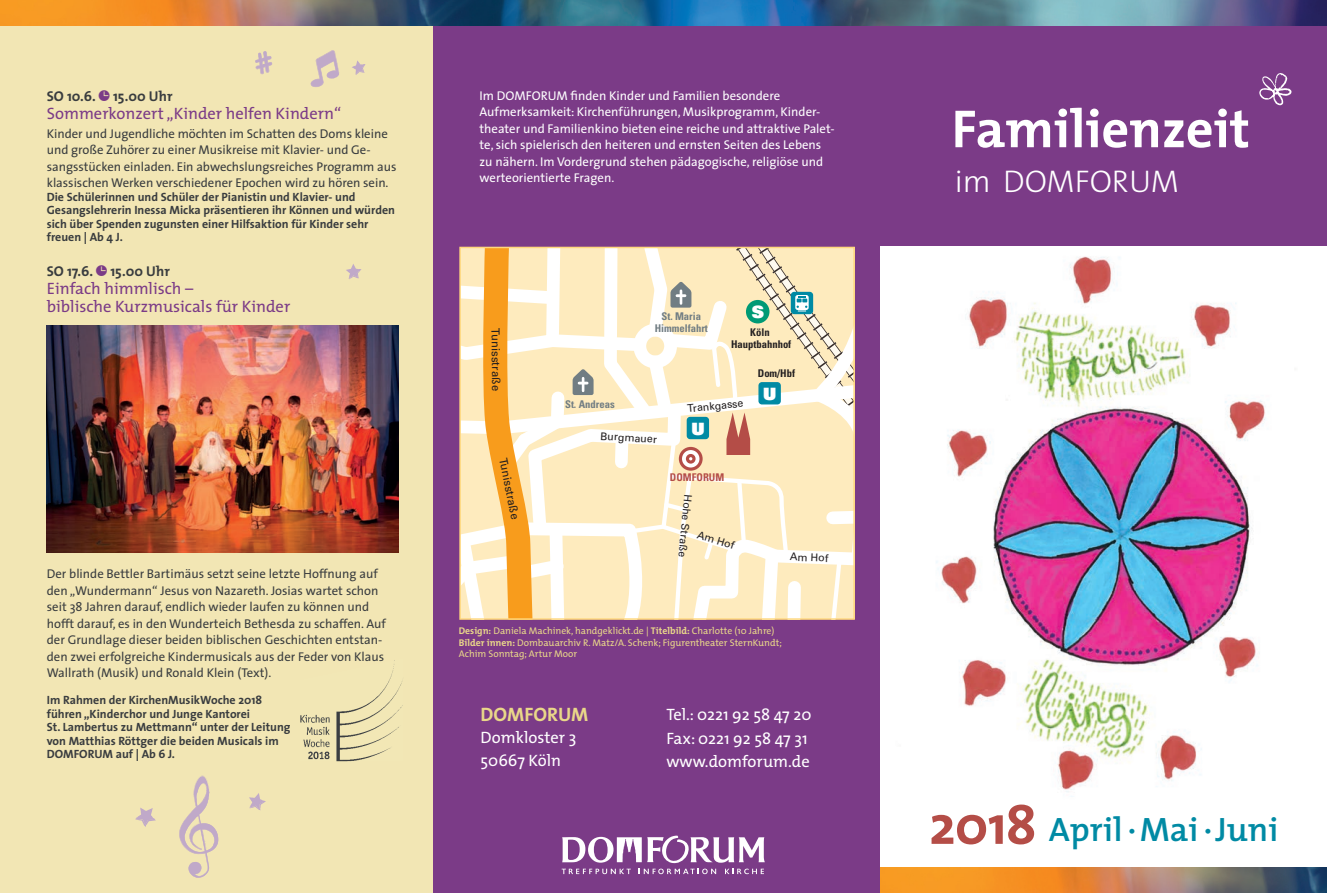
<style>
.page{position:relative;width:1327px;height:893px;background:#fff}
.page>*{position:absolute;margin:0;border:0;box-sizing:border-box;transform-origin:0 0}
.t1{font:700 54px "The Mix";color:#fff}
.t2{font:600 34.05px "The Mix";color:#008aa4}
.t3{font:300 31.5px "The Sans";color:#fff}
.t4{font:700 19.5px "The Mix";color:#e9d789}
.t5{font:900 16.95px "Univers";color:#fff}
.t6{font:16.5px/18px "The Mix";color:#7b3b87}
.t7{font:16.5px/23.5px "The Mix";color:#fff}
.t8{font:700 14.25px "The Mix";color:#393c3f}
.t9{font:12.75px/16.5px "The Sans";color:#393c3f}
.t10{font:12.75px/16.5px "The Sans";color:#fff}
.t11{font:700 12px/13.5px "The Sans";color:#393c3f}
.t12{font:11.4px "Univers";color:#231f20}
.t13{font:10.65px "Univers";color:#231f20}
.t14{font:700 condensed 10.65px/11.4px "Univers";color:#717d83;text-align:center}
.t15{font:700 condensed 10.65px/11.4px "Univers";color:#231f20;text-align:center}
.t16{font:700 condensed 10.65px "Univers";color:#b44d47}
.t17{font:9.75px/11.7px "The Mix";color:#e9d789}
.s1{font-weight:700}
.s2{font-weight:700;font-size:55.5px;color:#b44d47}
</style>
<div class="page">
<div style="left:0;top:0;width:434px;height:893px;background:#f2e6b4"></div>
<div style="left:434px;top:0;width:893px;height:893px;background:#7b3b87"></div>
<svg style="left:462px;top:250px;width:390px;height:367px;background:#f8e7c0"></svg>
<div style="left:459px;top:247px;width:396px;height:373px;border:2px solid #fed77d"></div>
<svg style="left:562px;top:836px;width:203px;height:38px"></svg>
<img style="left:0;top:0;width:1327px;height:26px">
<svg style="left:1259px;top:73px;width:33px;height:33px"></svg>
<img style="left:880px;top:247px;width:447px;height:620px">
<img style="left:880px;top:867px;width:447px;height:26px">
<svg style="left:255px;top:51px;width:17px;height:23px"></svg>
<img style="left:300px;top:660px;width:103px;height:101px">
<svg style="left:310px;top:50px;width:29px;height:37px"></svg>
<svg style="left:352px;top:60px;width:13px;height:15px"></svg>
<svg style="left:346px;top:264px;width:15px;height:15px"></svg>
<img style="left:47px;top:325px;width:351px;height:228px">
<svg style="left:135px;top:808px;width:21px;height:19px"></svg>
<svg style="left:249px;top:793px;width:17px;height:17px"></svg>
<svg style="left:179px;top:776px;width:39px;height:102px"></svg>
<p class="t8" style="left:47px;top:84px;width:127px">SO 10.6. 15.00 Uhr</p>
<p class="t6" style="left:47px;top:104px;width:296px">Sommerkonzert „Kinder helfen Kindern“</p>
<p class="t9" style="left:47px;top:125px;width:351px">Kinder und Jugendliche möchten im Schatten des Doms kleine und große Zuhörer zu einer Musikreise mit Klavier- und Ge&shy;sangsstücken einladen. Ein abwechslungsreiches Programm aus klassischen Werken verschiedener Epochen wird zu hören sein.</p>
<p class="t11" style="left:47px;top:190px;width:350px">Die Schülerinnen und Schüler der Pianistin und Klavier- und Gesangslehrerin Inessa Micka präsentieren ihr Können und würden sich über Spenden zugunsten einer Hilfsaktion für Kinder sehr freuen | Ab 4 J.</p>
<p class="t8" style="left:47px;top:259px;width:125px">SO 17.6. 15.00 Uhr</p>
<p class="t6" style="left:47px;top:279px;width:245px">Einfach himmlisch –<br>biblische Kurzmusicals für Kinder</p>
<p class="t9" style="left:47px;top:565px;width:341px">Der blinde Bettler Bartimäus setzt seine letzte Hoffnung auf den „Wundermann“ Jesus von Nazareth. Josias wartet schon seit 38 Jahren darauf, endlich wieder laufen zu können und hofft darauf, es in den Wunderteich Bethesda zu schaffen. Auf der Grundlage dieser beiden biblischen Geschichten entstan&shy;den zwei erfolgreiche Kindermusicals aus der Feder von Klaus Wallrath (Musik) und Ronald Klein (Text).</p>
<p class="t11" style="left:47px;top:693px;width:245px">Im Rahmen der KirchenMusikWoche 2018 führen „Kinderchor und Junge Kantorei<br>St. Lambertus zu Mettmann“ unter der Leitung von Matthias Röttger die beiden Musicals im DOMFORUM auf | Ab 6 J.</p>
<p class="t10" style="left:479px;top:87px;width:357px">Im DOMFORUM finden Kinder und Familien besondere Aufmerksamkeit: Kirchenführungen, Musikprogramm, Kinder&shy;theater und Familienkino bieten eine reiche und attrak tive Palet&shy;te, sich spielerisch den heiteren und ernsten Seiten des Lebens zu nähern. Im Vordergrund stehen pädagogische, religiöse und werteorientierte Fragen.</p>
<p class="t12" style="left:502px;top:328px;width:64px;rotate:89deg">Tunisstraße</p>
<p class="t12" style="left:510px;top:457px;width:64px;rotate:79deg">Tunisstraße</p>
<p class="t14" style="left:565px;top:399px;width:51px">St. Andreas</p>
<p class="t14" style="left:655px;top:311px;width:55px">St. Maria<br>Himmelfahrt</p>
<h3 class="t5" style="left:752px;top:301px;width:14px">S</h3>
<p class="t15" style="left:731px;top:327px;width:62px">Köln<br>Hauptbahnhof</p>
<p class="t15" style="left:758px;top:368px;width:39px">Dom/Hbf</p>
<p class="t13" style="left:687px;top:402px;width:58px;rotate:-6deg">Trankgasse</p>
<h3 class="t5" style="left:763px;top:383px;width:15px">U</h3>
<p class="t13" style="left:601px;top:430px;width:58px;rotate:3deg">Burgmauer</p>
<h3 class="t5" style="left:691px;top:417px;width:15px">U</h3>
<p class="t16" style="left:670px;top:470px;width:56px">DOMFORUM</p>
<p class="t13" style="left:695px;top:495px;width:65px;rotate:96deg">Hohe Straße</p>
<p class="t13" style="left:699px;top:528px;width:40px;rotate:17deg">Am Hof</p>
<p class="t13" style="left:790px;top:550px;width:40px;rotate:2deg">Am Hof</p>
<p class="t17" style="left:459px;top:625px;width:324px"><span class="s1">Design:</span> Daniela Machinek, handgeklickt.de | <span class="s1">Titelbild:</span> Charlotte (10 Jahre)<br><span class="s1">Bilder innen:</span> Dombauarchiv R. Matz/A. Schenk; Figurentheater SternKundt;<br>Achim Sonntag; Artur Moor</p>
<h3 class="t4" style="left:480px;top:699px;width:109px">DOMFORUM</h3>
<p class="t7" style="left:480px;top:725px;width:97px">Domkloster 3<br>50667 Köln</p>
<p class="t7" style="left:666px;top:702px;width:147px">Tel.: 0221 92 58 47 20<br>Fax: 0221 92 58 47 31 www.domforum.de</p>
<h1 class="t1" style="left:951px;top:84px;width:300px">Familienzeit</h1>
<h3 class="t3" style="left:955px;top:155px;width:226px">im DOMFORUM</h3>
<h2 class="t2" style="left:929px;top:801px;width:351px"><span class="s2">2018</span> April · Mai · Juni</h2>
</div>
